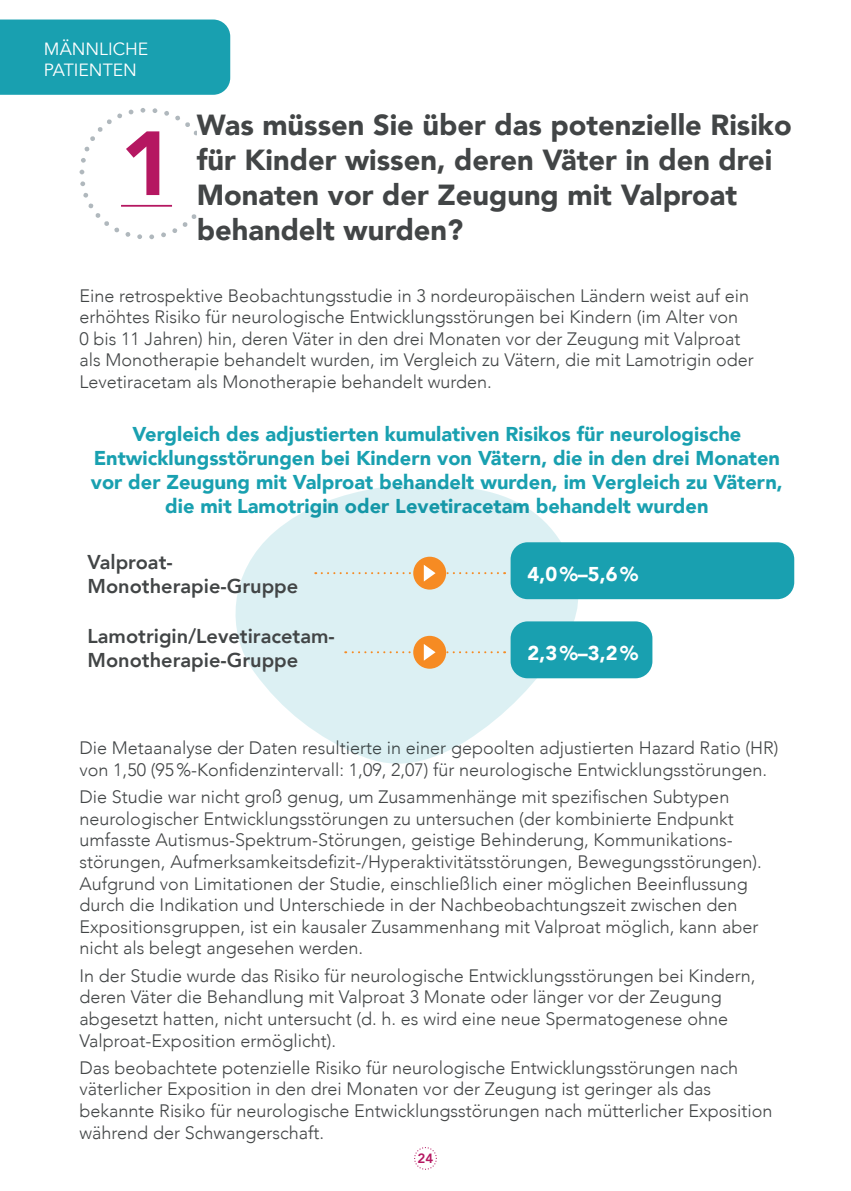
<style>
.page{position:relative;width:851px;height:1191px;background:#fff}
.page>*{position:absolute;margin:0;border:0;box-sizing:border-box;transform-origin:0 0}
.t1{font:900 89.8px "Avenir";color:#b51761}
.t2{font:900 29px/34.8px "Avenir";color:#424546}
.t3{font:900 20px/24px "Avenir";color:#19a0b0;text-align:center}
.t4{font:800 20px/24px "Avenir";color:#424546}
.t5{font:900 20px "Avenir";color:#fff}
.t6{font:300 18px/21.6px "Avenir";color:#424546}
.t7{font:17.6px/21.2px "Avenir";color:#fff}
.t8{font:800 13.4px "Avenir";color:#b51761}
</style>
<div class="page">
<svg style="left:414px;top:1147px;width:23px;height:22px"></svg>
<svg style="left:235px;top:484px;width:348px;height:280px;fill:#dcf0f3"></svg>
<div style="left:510px;top:621px;width:142px;height:57px;background:#19a0b0;border-radius:17px"></div>
<div style="left:510px;top:542px;width:284px;height:57px;background:#19a0b0;border-radius:17px"></div>
<div style="left:413px;top:557px;width:33px;height:32px;background:#f68b23;border-radius:50%"></div>
<svg style="left:315px;top:565px;width:183px;height:16px;background:#e1dfd1"></svg>
<div style="left:413px;top:636px;width:33px;height:32px;background:#f68b23;border-radius:50%"></div>
<svg style="left:345px;top:644px;width:153px;height:16px;background:#e2ddcb"></svg>
<svg style="left:79px;top:108px;width:118px;height:131px"></svg>
<hr style="left:121px;top:205px;width:51px;height:2px;background:#b51761">
<div style="left:0;top:20px;width:230px;height:75px;background:#19a0b0"></div>
<p class="t7" style="left:44px;top:39px;width:106px">MÄNNLICHE<br>PATIENTEN</p>
<h1 class="t1" style="left:120px;top:87px;width:55px">1</h1>
<h2 class="t2" style="left:197px;top:107px;width:596px">Was müssen Sie über das potenzielle Risiko für Kinder wissen, deren Väter in den drei Monaten vor der Zeugung mit Valproat behandelt wurden?</h2>
<p class="t6" style="left:79px;top:284px;width:676px">Eine retrospektive Beobachtungsstudie in 3 nordeuropäischen Ländern weist auf ein erhöhtes Risiko für neurologische Entwicklungsstörungen bei Kindern (im Alter von<br>0 bis 11 Jahren) hin, deren Väter in den drei Monaten vor der Zeugung mit Valproat als Monotherapie behandelt wurden, im Vergleich zu Vätern, die mit Lamotrigin oder Levetiracetam als Monotherapie behandelt wurden.</p>
<p class="t3" style="left:91px;top:421px;width:693px">Vergleich des adjustierten kumulativen Risikos für neurologische Entwicklungsstörungen bei Kindern von Vätern, die in den drei Monaten vor der Zeugung mit Valproat behandelt wurden, im Vergleich zu Vätern, die mit Lamotrigin oder Levetiracetam behandelt wurden</p>
<p class="t4" style="left:87px;top:550px;width:212px">Valproat-<br>Monotherapie-Gruppe</p>
<p class="t4" style="left:87px;top:624px;width:249px">Lamotrigin/Levetiracetam-<br>Monotherapie-Gruppe</p>
<p class="t5" style="left:527px;top:556px;width:112px">4,0%–5,6%</p>
<p class="t5" style="left:527px;top:636px;width:112px">2,3%–3,2%</p>
<p class="t6" style="left:80px;top:737px;width:700px">Die Metaanalyse der Daten resultierte in einer gepoolten adjustierten Hazard Ratio (HR) von 1,50 (95%-Konfidenzintervall: 1,09, 2,07) für neurologische Entwicklungsstörungen.</p>
<p class="t6" style="left:80px;top:786px;width:683px">Die Studie war nicht groß genug, um Zusammenhänge mit spezifischen Subtypen neurologischer Entwicklungsstörungen zu untersuchen (der kombinierte Endpunkt umfasste Autismus-Spektrum-Störungen, geistige Behinderung, Kommunikations&shy;störungen, Aufmerksamkeitsdefizit-/Hyperaktivitätsstörungen, Bewegungsstörungen).<br>Aufgrund von Limitationen der Studie, einschließlich einer möglichen Beeinflussung durch die Indikation und Unterschiede in der Nachbeobachtungszeit zwischen den Expositionsgruppen, ist ein kausaler Zusammenhang mit Valproat möglich, kann aber nicht als belegt angesehen werden.</p>
<p class="t6" style="left:80px;top:964px;width:677px">In der Studie wurde das Risiko für neurologische Entwicklungsstörungen bei Kindern, deren Väter die Behandlung mit Valproat 3 Monate oder länger vor der Zeugung abgesetzt hatten, nicht untersucht (d. h. es wird eine neue Spermatogenese ohne Valproat-Exposition ermöglicht).</p>
<p class="t6" style="left:80px;top:1056px;width:694px">Das beobachtete potenzielle Risiko für neurologische Entwicklungsstörungen nach väterlicher Exposition in den drei Monaten vor der Zeugung ist geringer als das bekannte Risiko für neurologische Entwicklungsstörungen nach mütterlicher Exposition während der Schwangerschaft.</p>
<p class="t8" style="left:417px;top:1147px;width:17px">24</p>
</div>
